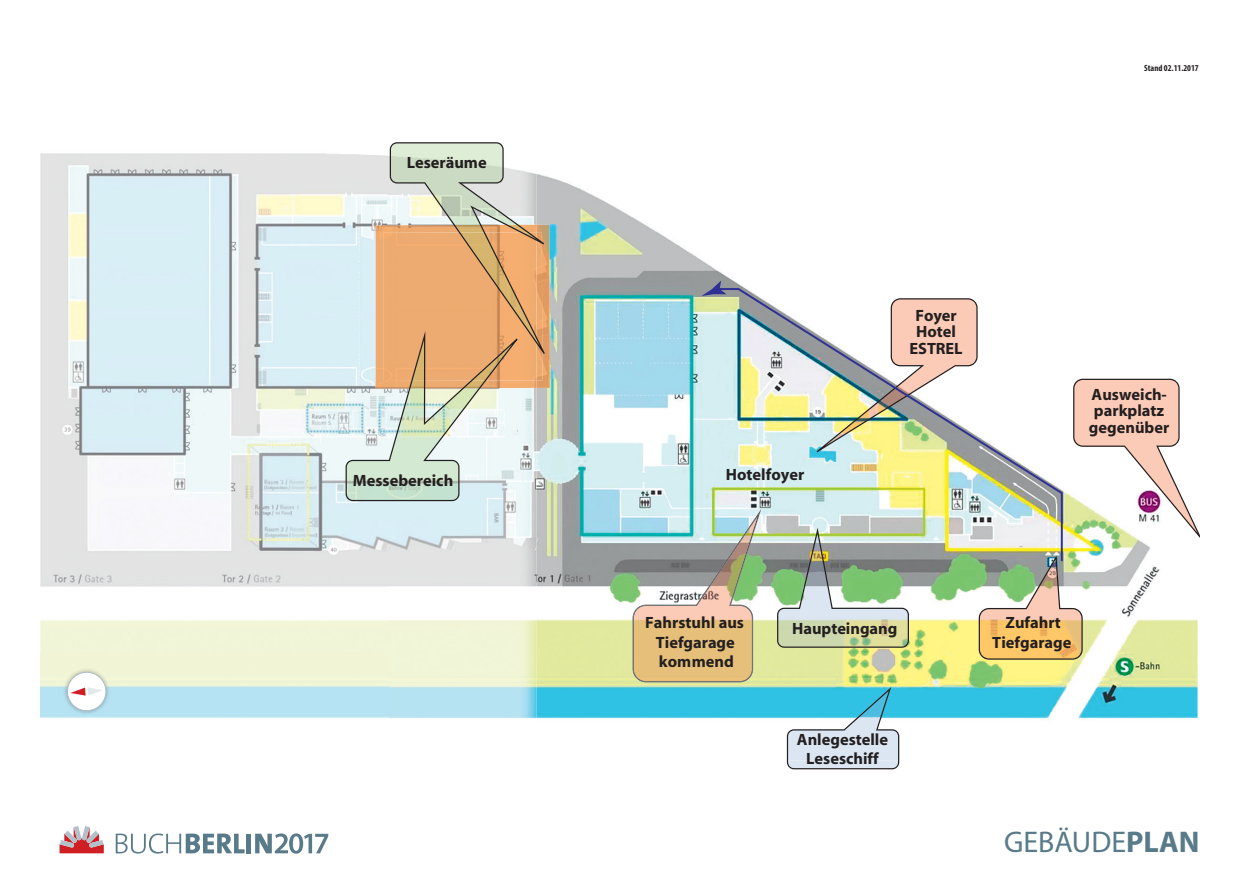
<style>
.page{position:relative;width:1259px;height:893px;background:#fff}
.page>*{position:absolute;margin:0;border:0;box-sizing:border-box;transform-origin:0 0}
.t1{font:30px "Myriad Pro";color:#587a89}
.t2{font:700 16.35px/16.5px "Myriad";color:#231f20;text-align:center}
.t3{font:700 condensed 9px "Myriad Pro";color:#231f20}
.s1{font-weight:700}
</style>
<div class="page">
<img style="left:536px;top:176px;width:661px;height:584px">
<img style="left:40px;top:153px;width:347px;height:565px">
<img style="left:387px;top:501px;width:149px;height:218px">
<svg style="left:777px;top:561px;width:132px;height:87px;background:#adc3a2"></svg>
<svg style="left:787px;top:687px;width:112px;height:82px;background:#9ad2e5"></svg>
<svg style="left:978px;top:556px;width:104px;height:104px;background:#d5c18f"></svg>
<svg style="left:1073px;top:379px;width:126px;height:162px"></svg>
<img style="left:632px;top:509px;width:129px;height:173px">
<img style="left:633px;top:512px;width:127px;height:170px">
<img style="left:545px;top:225px;width:5px;height:163px">
<svg style="left:345px;top:142px;width:200px;height:359px;background:#ddccb1"></svg>
<svg style="left:716px;top:288px;width:346px;height:273px"></svg>
<svg style="left:701px;top:281px;width:25px;height:15px"></svg>
<svg style="left:60px;top:826px;width:44px;height:27px"></svg>
<svg style="left:116px;top:833px;width:128px;height:21px"></svg>
<hr style="left:247px;top:834px;width:4px;height:19px;background:#587a89">
<svg style="left:255px;top:833px;width:73px;height:21px"></svg>
<div style="left:63px;top:667px;width:48px;height:49px;background:#231f20;opacity:.35"></div>
<svg style="left:67px;top:671px;width:40px;height:40px"></svg>
<p class="t2" style="left:407px;top:154px;width:81px">Leseräume</p>
<p class="t2" style="left:353px;top:472px;width:102px">Messebereich</p>
<p class="t3" style="left:1144px;top:62px;width:56px">Stand 02.11.2017</p>
<p class="t2" style="left:726px;top:467px;width:80px">Hotelfoyer</p>
<p class="t2" style="left:909px;top:308px;width:55px">Foyer<br>Hotel<br>ESTREL</p>
<p class="t2" style="left:1089px;top:387px;width:82px">Ausweich&shy;parkplatz gegenüber</p>
<p class="t2" style="left:645px;top:613px;width:100px;line-height:19.8px">Fahrstuhl aus<br>Tiefgarage kommend</p>
<p class="t2" style="left:792px;top:621px;width:107px">Haupteingang</p>
<p class="t2" style="left:797px;top:730px;width:93px;line-height:19.5px">Anlegestelle<br>Leseschiff</p>
<p class="t2" style="left:992px;top:613px;width:81px;line-height:19.8px">Zufahrt<br>Tiefgarage</p>
<h1 class="t1" style="left:1004px;top:823px;width:197px">GEBÄUDE<span class="s1">PLAN</span></h1>
</div>
